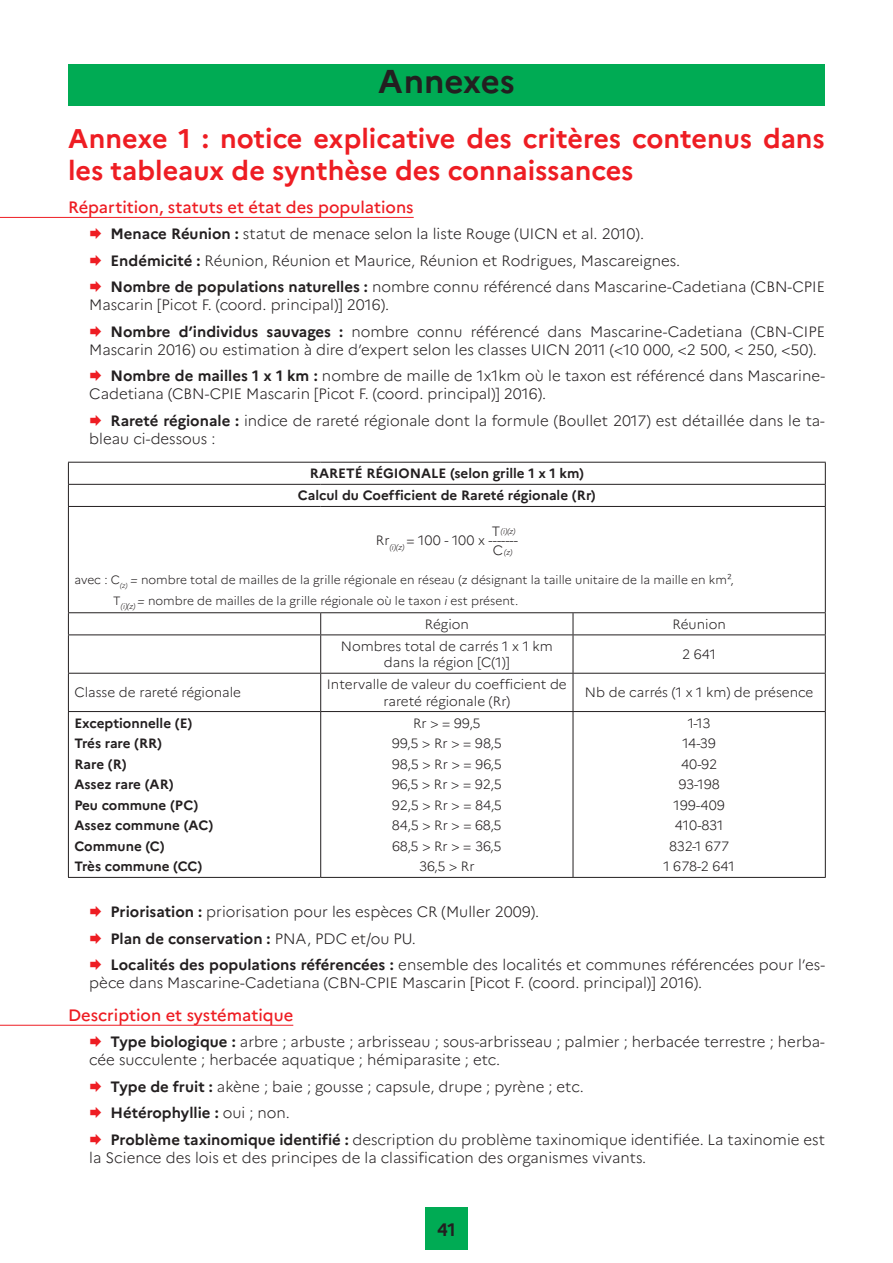
<style>
.page{position:relative;width:893px;height:1263px;background:#fff}
.page>*{position:absolute;margin:0;border:0;box-sizing:border-box;transform-origin:0 0}
.t1{font:700 33px "Marianne";letter-spacing:-.005em;color:#231f20}
.t2{font:700 27px/32.4px "Marianne";color:#ee1d23}
.t3{font:700 18px "Marianne";color:#231f20}
.t4{font:500 16.5px "Marianne";color:#ee1d23}
.t5{font:300 15px/18px "Marianne";color:#231f20}
.t6{font:700 15px "Marianne";color:#231f20}
.t7{font:300 13.5px/20.4px "Marianne";color:#231f20;text-align:center}
.t8{font:700 13.5px/20.4px "Marianne";color:#231f20;text-align:center}
.t9{font:300 12px/20.4px "Marianne";color:#231f20}
.t10{font:italic 300 7.8px "Marianne";color:#231f20}
.s1{color:#ee1d23}
.s2{font-weight:700}
.s3{font-style:italic}
.s4{font-style:normal;font-size:13.5px}
.s5{font-weight:300}
</style>
<div class="page">
<div style="left:425px;top:1208px;width:43px;height:42px;background:#00ab54"></div>
<div style="left:68px;top:64px;width:757px;height:41px;background:#00ab54"></div>
<hr style="left:0;top:217px;width:414px;height:1px;background:#ee1d23">
<hr style="left:68px;top:462px;width:253px;height:1px;background:#231f20">
<hr style="left:321px;top:462px;width:252px;height:1px;background:#231f20">
<hr style="left:573px;top:462px;width:253px;height:1px;background:#231f20">
<hr style="left:68px;top:484px;width:253px;height:1px;background:#231f20">
<svg style="left:68px;top:463px;width:1px;height:43px"></svg>
<hr style="left:321px;top:484px;width:252px;height:1px;background:#231f20">
<hr style="left:573px;top:484px;width:253px;height:1px;background:#231f20">
<svg style="left:825px;top:463px;width:1px;height:43px"></svg>
<hr style="left:68px;top:506px;width:253px;height:1px;background:#231f20">
<hr style="left:68px;top:507px;width:1px;height:105px;background:#231f20">
<hr style="left:321px;top:506px;width:252px;height:1px;background:#231f20">
<hr style="left:573px;top:506px;width:253px;height:1px;background:#231f20">
<hr style="left:825px;top:507px;width:1px;height:105px;background:#231f20">
<hr style="left:68px;top:612px;width:253px;height:1px;background:#231f20">
<svg style="left:68px;top:613px;width:1px;height:21px"></svg>
<hr style="left:321px;top:612px;width:252px;height:1px;background:#231f20">
<svg style="left:320px;top:613px;width:1px;height:21px"></svg>
<hr style="left:573px;top:612px;width:253px;height:1px;background:#231f20">
<svg style="left:573px;top:613px;width:1px;height:21px"></svg>
<svg style="left:825px;top:613px;width:1px;height:21px"></svg>
<hr style="left:68px;top:634px;width:253px;height:1px;background:#231f20">
<hr style="left:68px;top:635px;width:1px;height:38px;background:#231f20">
<hr style="left:321px;top:634px;width:252px;height:1px;background:#231f20">
<hr style="left:320px;top:635px;width:1px;height:38px;background:#231f20">
<hr style="left:573px;top:634px;width:253px;height:1px;background:#231f20">
<hr style="left:573px;top:635px;width:1px;height:38px;background:#231f20">
<hr style="left:825px;top:635px;width:1px;height:38px;background:#231f20">
<hr style="left:68px;top:673px;width:253px;height:1px;background:#231f20">
<hr style="left:68px;top:674px;width:1px;height:37px;background:#231f20">
<hr style="left:321px;top:673px;width:252px;height:1px;background:#231f20">
<hr style="left:320px;top:674px;width:1px;height:37px;background:#231f20">
<hr style="left:573px;top:673px;width:253px;height:1px;background:#231f20">
<hr style="left:573px;top:674px;width:1px;height:37px;background:#231f20">
<hr style="left:825px;top:674px;width:1px;height:37px;background:#231f20">
<hr style="left:68px;top:711px;width:253px;height:1px;background:#231f20">
<hr style="left:68px;top:712px;width:1px;height:165px;background:#231f20">
<hr style="left:321px;top:711px;width:252px;height:1px;background:#231f20">
<hr style="left:320px;top:712px;width:1px;height:165px;background:#231f20">
<hr style="left:573px;top:711px;width:253px;height:1px;background:#231f20">
<hr style="left:573px;top:712px;width:1px;height:165px;background:#231f20">
<hr style="left:825px;top:712px;width:1px;height:165px;background:#231f20">
<hr style="left:68px;top:877px;width:253px;height:1px;background:#231f20">
<hr style="left:321px;top:877px;width:252px;height:1px;background:#231f20">
<hr style="left:573px;top:877px;width:253px;height:1px;background:#231f20">
<hr style="left:0;top:1025px;width:293px;height:1px;background:#ee1d23">
<h1 class="t1" style="left:378px;top:61px;width:138px">Annexes</h1>
<h2 class="t2" style="left:68px;top:122px;width:758px">Annexe 1 : notice explicative des critères contenus dans les tableaux de synthèse des connaissances</h2>
<p class="t4" style="left:68px;top:197px;width:347px">Répartition, statuts et état des populations</p>
<p class="t5" style="left:89px;top:225px;width:556px"><span class="s1">◻</span> <span class="s2">Menace Réunion :</span> statut de menace selon la liste Rouge (UICN et al. 2010).</p>
<p class="t5" style="left:89px;top:251px;width:592px"><span class="s1">◻</span> <span class="s2">Endémicité :</span> Réunion, Réunion et Maurice, Réunion et Rodrigues, Mascareignes.</p>
<p class="t5" style="left:89px;top:278px;width:737px"><span class="s1">◻</span> <span class="s2">Nombre de populations naturelles :</span> nombre connu référencé dans Mascarine-Cadetiana (CBN-CPIE<br>Mascarin [Picot F. (coord. principal)] 2016).</p>
<p class="t5" style="left:89px;top:322px;width:737px"><span class="s1">◻</span> <span class="s2">Nombre d’individus sauvages :</span> nombre connu référencé dans Mascarine-Cadetiana (CBN-CIPE<br>Mascarin 2016) ou estimation à dire d’expert selon les classes UICN 2011 (&lt;10 000, &lt;2 500, &lt; 250, &lt;50).</p>
<p class="t5" style="left:89px;top:367px;width:737px"><span class="s1">◻</span> <span class="s2">Nombre de mailles 1 x 1 km :</span> nombre de maille de 1x1km où le taxon est référencé dans Mascarine-<br>Cadetiana (CBN-CPIE Mascarin [Picot F. (coord. principal)] 2016).</p>
<p class="t5" style="left:89px;top:411px;width:737px"><span class="s1">◻</span> <span class="s2">Rareté régionale :</span> indice de rareté régionale dont la formule (Boullet 2017) est détaillée dans le ta&shy;bleau ci-dessous :</p>
<p class="t8" style="left:298px;top:462px;width:300px;line-height:22.2px">RARETÉ RÉGIONALE (selon grille 1 x 1 km)<br>Calcul du Coefficient de Rareté régionale (Rr)</p>
<p class="t7" style="left:376px;top:530px;width:143px">Rr<sub>(i)(z)</sub> = 100 - 100 x -------</p>
<p class="t9" style="left:113px;top:570px;width:622px;text-indent:-39px">avec : C<sub>(z)</sub> <span class="s3">=</span> nombre total de mailles de la grille régionale en réseau (z désignant la taille unitaire de la maille en km²,<br>T<sub>(i)(z)</sub> <span class="s3">=</span> nombre de mailles de la grille régionale où le taxon <span class="s3">i</span> est présent.</p>
<p class="t7" style="left:425px;top:614px;width:46px">Région</p>
<p class="t7" style="left:672px;top:614px;width:55px">Réunion</p>
<p class="t7" style="left:341px;top:638px;width:213px;line-height:16.2px">Nombres total de carrés 1 x 1 km dans la région [C(1)]</p>
<p class="t7" style="left:682px;top:644px;width:36px">2 641</p>
<p class="t7" style="left:74px;top:682px;width:168px">Classe de rareté régionale</p>
<p class="t7" style="left:327px;top:676px;width:241px;line-height:16.2px">Intervalle de valeur du coefficient de rareté régionale (Rr)</p>
<p class="t7" style="left:585px;top:682px;width:230px">Nb de carrés (1 x 1 km) de présence</p>
<p class="t8" style="left:74px;top:713px;width:140px;text-align:left">Exceptionnelle (E)<br>Trés rare (RR)<br>Rare (R)<br>Assez rare (AR)<br>Peu commune (PC)<br>Assez commune (AC)<br>Commune (C)<br>Très commune (CC)</p>
<p class="t7" style="left:392px;top:713px;width:112px">Rr &gt; = 99,5<br>99,5 &gt; Rr &gt; = 98,5<br>98,5 &gt; Rr &gt; = 96,5<br>96,5 &gt; Rr &gt; = 92,5<br>92,5 &gt; Rr &gt; = 84,5<br>84,5 &gt; Rr &gt; = 68,5<br>68,5 &gt; Rr &gt; = 36,5<br>36,5 &gt; Rr</p>
<p class="t7" style="left:663px;top:713px;width:73px">1-13<br>14-39<br>40-92<br>93-198<br>199-409<br>410-831<br>832-1 677<br>1 678-2 641</p>
<p class="t10" style="left:492px;top:527px;width:25px"><span class="s4">T</span>(i)(z)</p>
<p class="t10" style="left:493px;top:547px;width:21px"><span class="s4">C</span>(z)</p>
<p class="t5" style="left:89px;top:903px;width:451px"><span class="s1">◻</span> <span class="s2">Priorisation :</span> priorisation pour les espèces CR (Muller 2009).</p>
<p class="t6" style="left:89px;top:929px;width:328px"><span class="s1">◻</span> Plan de conservation : <span class="s5">PNA, PDC et/ou PU.</span></p>
<p class="t5" style="left:89px;top:956px;width:737px"><span class="s1">◻</span> <span class="s2">Localités des populations référencées :</span> ensemble des localités et communes référencées pour l’es&shy;pèce dans Mascarine-Cadetiana (CBN-CPIE Mascarin [Picot F. (coord. principal)] 2016).</p>
<p class="t4" style="left:68px;top:1005px;width:227px">Description et systématique</p>
<p class="t5" style="left:89px;top:1033px;width:737px"><span class="s1">◻</span> <span class="s2">Type biologique :</span> arbre ; arbuste ; arbrisseau ; sous-arbrisseau ; palmier ; herbacée terrestre ; herba&shy;cée succulente ; herbacée aquatique ; hémiparasite ; etc.</p>
<p class="t5" style="left:89px;top:1077px;width:496px"><span class="s1">◻</span> <span class="s2">Type de fruit :</span> akène ; baie ; gousse ; capsule, drupe ; pyrène ; etc.</p>
<p class="t6" style="left:89px;top:1104px;width:202px"><span class="s1">◻</span> Hétérophyllie : <span class="s5">oui ; non.</span></p>
<p class="t5" style="left:89px;top:1130px;width:737px"><span class="s1">◻</span> <span class="s2">Problème taxinomique identifié :</span> description du problème taxinomique identifiée. La taxinomie est la Science des lois et des principes de la classification des organismes vivants.</p>
<p class="t3" style="left:437px;top:1218px;width:20px">41</p>
</div>
